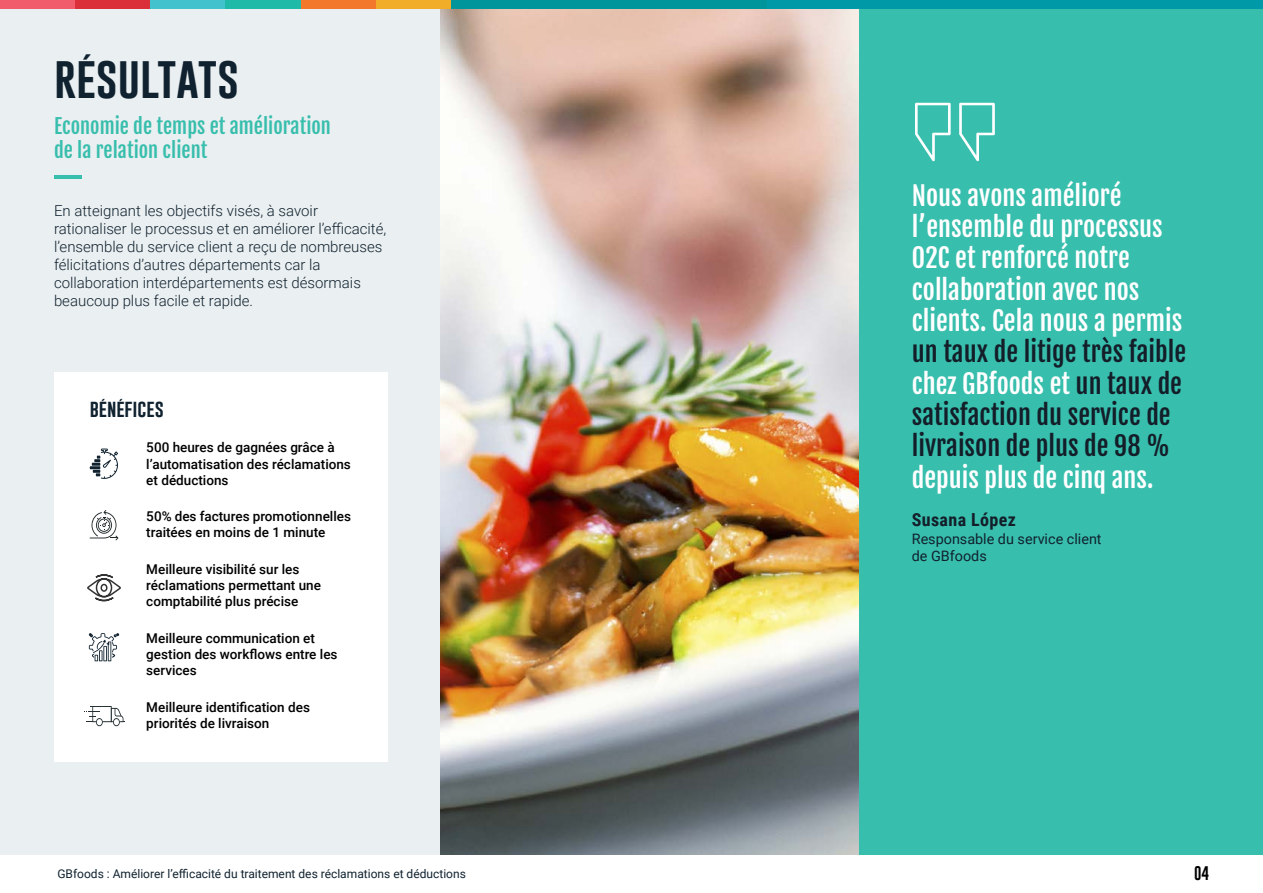
<style>
.page{position:relative;width:1263px;height:893px;background:#fff}
.page>*{position:absolute;margin:0;border:0;box-sizing:border-box;transform-origin:0 0}
.t1{font:43.5px "Gobold";color:#10222f}
.t2{font:26.1px/31.3px "Fjalla One";color:#fff}
.t3{font:26.1px/31.3px "Fjalla One";color:#131e29}
.t4{font:20.25px/23.2px "Fjalla One";color:#38bead}
.t5{font:700 18px "Roboto Condensed";letter-spacing:.02em;color:#131e29}
.t6{font:18px "Gobold";color:#10222f}
.t7{font:300 15px/18px "Roboto";color:#10222f}
.t8{font:14.4px/17.2px "Roboto";color:#10222f}
.t9{font:14.4px "Gobold";color:#000}
.t10{font:500 13.5px/16.2px "Roboto";color:#000}
.t11{font:12px "Roboto";color:#10222f}
.s1{color:#fff}
</style>
<div class="page">
<div style="left:0;top:4px;width:1263px;height:889px;background:#eaeff1"></div>
<div style="left:842px;top:0;width:421px;height:893px;background:#38bead"></div>
<hr style="left:54px;top:175px;width:27px;height:4px;background:#38bead">
<div style="left:54px;top:372px;width:333px;height:389px;background:#fff"></div>
<svg style="left:89px;top:633px;width:30px;height:28px"></svg>
<svg style="left:90px;top:449px;width:28px;height:30px"></svg>
<svg style="left:90px;top:510px;width:28px;height:30px"></svg>
<svg style="left:87px;top:574px;width:34px;height:28px"></svg>
<svg style="left:84px;top:706px;width:40px;height:20px"></svg>
<img style="left:441px;top:9px;width:417px;height:846px">
<svg style="left:959px;top:103px;width:36px;height:58px"></svg>
<svg style="left:915px;top:103px;width:36px;height:58px"></svg>
<div style="left:0;top:855px;width:1263px;height:38px;background:#fff"></div>
<div style="left:0;top:0;width:1263px;height:9px;background:#0099a8"></div>
<div style="left:0;top:0;width:75px;height:9px;background:#f15d6b"></div>
<div style="left:75px;top:0;width:76px;height:9px;background:#db303a"></div>
<div style="left:150px;top:0;width:76px;height:9px;background:#41c2cd"></div>
<div style="left:226px;top:0;width:75px;height:9px;background:#1fbaa8"></div>
<div style="left:301px;top:0;width:75px;height:9px;background:#f4782c"></div>
<div style="left:376px;top:0;width:75px;height:9px;background:#f1ac28"></div>
<div style="left:451px;top:0;width:316px;height:9px;background:#00959b"></div>
<h1 class="t1" style="left:54px;top:50px;width:187px">RÉSULTATS</h1>
<h3 class="t4" style="left:54px;top:115px;width:278px">Economie de temps et amélioration de la relation client</h3>
<p class="t7" style="left:54px;top:201px;width:334px">En atteignant les objectifs visés, à savoir rationaliser le processus et en améliorer l’efficacité, l’ensemble du service client a reçu de nombreuses félicitations d’autres départements car la collaboration interdépartements est désormais beaucoup plus facile et rapide.</p>
<h3 class="t6" style="left:90px;top:397px;width:76px">BÉNÉFICES</h3>
<p class="t10" style="left:146px;top:439px;width:206px">500 heures de gagnées grâce à l’automatisation des réclamations et déductions</p>
<p class="t10" style="left:146px;top:508px;width:206px">50% des factures promotionnelles traitées en moins de 1 minute</p>
<p class="t10" style="left:146px;top:560px;width:176px">Meilleure visibilité sur les réclamations permettant une comptabilité plus précise</p>
<p class="t10" style="left:146px;top:629px;width:193px">Meilleure communication et gestion des workflows entre les services</p>
<p class="t10" style="left:146px;top:698px;width:165px">Meilleure identification des priorités de livraison</p>
<h2 class="t2" style="left:912px;top:180px;width:272px">Nous avons amélioré l’ensemble du processus<br>O2C et renforcé notre collaboration avec nos clients. Cela nous a permis</h2>
<h2 class="t3" style="left:912px;top:336px;width:276px">un taux de litige très faible <span class="s1">chez GBfoods et</span> un taux de satisfaction du service de livraison de plus de 98 %</h2>
<h2 class="t2" style="left:912px;top:462px;width:243px">depuis plus de cinq ans.</h2>
<h3 class="t5" style="left:912px;top:507px;width:106px">Susana López</h3>
<p class="t8" style="left:912px;top:529px;width:191px">Responsable du service client de GBfoods</p>
<p class="t11" style="left:57px;top:865px;width:410px">GBfoods : Améliorer l’efficacité du traitement des réclamations et déductions</p>
<p class="t9" style="left:1194px;top:864px;width:16px">04</p>
</div>
